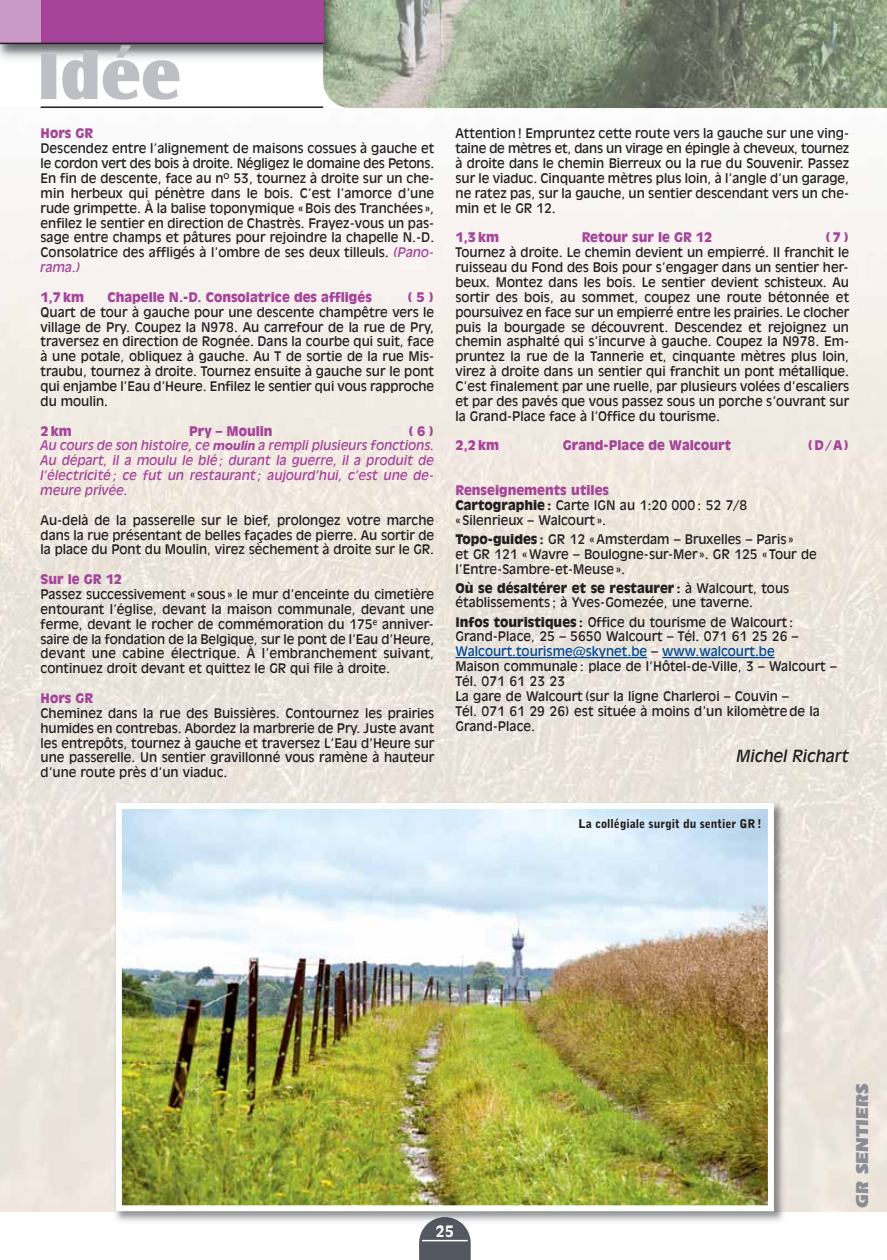
<style>
.page{position:relative;width:887px;height:1260px;background:#fff}
.page>*{position:absolute;margin:0;border:0;box-sizing:border-box;transform-origin:0 0}
.t1{font:67.5px "Castle T Ultr";color:#bdbfc4}
.t2{font:900 18px "Eras IT Cby BT";color:#8b8e95}
.t3{font:italic 16.5px "Incised 901 BT";color:#231f20}
.t4{font:700 15px "Incised 901 BT";color:#fff}
.t5{font:13.05px/14.9px "Incised 901 BT";color:#231f20;text-align:justify}
.t6{font:italic 13.05px/14.9px "Incised 901 BT";color:#a54499;text-align:justify}
.t7{font:900 13.05px "Incised 901 BT";color:#a54499}
.t8{font:900 12px "Bell Gothic BT";color:#231f20}
.s1{font-style:italic;color:#a54499}
.s2{font-weight:900;font-style:normal}
.s3{font-family:"Avant Garde IT Cby BT";font-weight:700}
.s4{font-weight:900;color:#a54499}
.s5{font-weight:900}
.s6{color:#004993}
</style>
<div class="page">
<img style="left:0;top:107px;width:886px;height:1104px">
<img style="left:323px;top:0;width:563px;height:108px">
<img style="left:0;top:44px;width:323px;height:15px">
<img style="left:323px;top:0;width:19px;height:63px">
<div style="left:0;top:0;width:323px;height:43px;background:#a54499"></div>
<div style="left:0;top:0;width:41px;height:43px;background:#ca9ac6"></div>
<hr style="left:0;top:43px;width:323px;height:1px;background:#231f20">
<hr style="left:41px;top:106px;width:282px;height:2px;background:#231f20">
<hr style="left:455px;top:657px;width:192px;height:1px;background:#004993">
<hr style="left:662px;top:657px;width:112px;height:1px;background:#004993">
<img style="left:110px;top:797px;width:678px;height:414px">
<svg style="left:419px;top:1216px;width:51px;height:43px;background:#70747b"></svg>
<img style="left:123px;top:809px;width:643px;height:395px">
<div style="left:116px;top:802px;width:657px;height:409px;border:6px solid #fff"></div>
<h1 class="t1" style="left:37px;top:48px;width:145px">Idée</h1>
<p class="t7" style="left:41px;top:127px;width:54px">Hors GR</p>
<p class="t5" style="left:41px;top:142px;width:395px">Descendez entre l’alignement de maisons cossues à gauche et le cordon vert des bois à droite. Négligez le domaine des Petons.<br>En fin de descente, face au nº 53, tournez à droite sur un che&shy;min herbeux qui pénètre dans le bois. C’est l’amorce d’une rude grimpette. À la balise toponymique « Bois des Tranchées », enfilez le sentier en direction de Chastrès. Frayez-vous un pas&shy;sage entre champs et pâtures pour rejoindre la chapelle N.-D.<br>Consolatrice des affligés à l’ombre de ses deux tilleuls. <span class="s1">(Pano&shy;rama.)</span></p>
<p class="t7" style="left:41px;top:291px;width:45px">1,7 km</p>
<p class="t7" style="left:107px;top:291px;width:266px">Chapelle N.-D. Consolatrice des affligés</p>
<p class="t7" style="left:407px;top:291px;width:29px">(5)</p>
<p class="t5" style="left:41px;top:305px;width:395px">Quart de tour à gauche pour une descente champêtre vers le village de Pry. Coupez la N978. Au carrefour de la rue de Pry, traversez en direction de Rognée. Dans la courbe qui suit, face à une potale, obliquez à gauche. Au T de sortie de la rue Mis&shy;traubu, tournez à droite. Tournez ensuite à gauche sur le pont qui enjambe l’Eau d’Heure. Enfilez le sentier qui vous rapproche du moulin.</p>
<p class="t7" style="left:41px;top:424px;width:33px">2 km</p>
<p class="t7" style="left:189px;top:424px;width:85px">Pry – Moulin</p>
<p class="t6" style="left:41px;top:424px;width:395px;text-indent:367px"><span class="s2">(6)<br></span>Au cours de son histoire, ce <span class="s3">moulin</span> a rempli plusieurs fonctions.<br>Au départ, il a moulu le blé ; durant la guerre, il a produit de l’électricité ; ce fut un restaurant ; aujourd’hui, c’est une de&shy;meure privée.</p>
<p class="t5" style="left:41px;top:513px;width:395px">Au-delà de la passerelle sur le bief, prolongez votre marche dans la rue présentant de belles façades de pierre. Au sortir de la place du Pont du Moulin, virez sèchement à droite sur le GR.</p>
<p class="t7" style="left:41px;top:573px;width:83px">Sur le GR 12</p>
<p class="t5" style="left:41px;top:587px;width:395px">Passez successivement « sous » le mur d’enceinte du cimetière entourant l’église, devant la maison communale, devant une ferme, devant le rocher de commémoration du 175<sup>e</sup> anniver&shy;saire de la fondation de la Belgique, sur le pont de l’Eau d’Heure, devant une cabine électrique. À l’embranchement suivant, continuez droit devant et quittez le GR qui file à droite.</p>
<p class="t7" style="left:41px;top:692px;width:54px">Hors GR</p>
<p class="t5" style="left:41px;top:706px;width:395px">Cheminez dans la rue des Buissières. Contournez les prairies humides en contrebas. Abordez la marbrerie de Pry. Juste avant les entrepôts, tournez à gauche et traversez L’Eau d’Heure sur une passerelle. Un sentier gravillonné vous ramène à hauteur d’une route près d’un viaduc.</p>
<p class="t5" style="left:455px;top:127px;width:395px">Attention ! Empruntez cette route vers la gauche sur une ving&shy;taine de mètres et, dans un virage en épingle à cheveux, tournez à droite dans le chemin Bierreux ou la rue du Souvenir. Passez sur le viaduc. Cinquante mètres plus loin, à l’angle d’un garage, ne ratez pas, sur la gauche, un sentier descendant vers un che&shy;min et le GR 12.</p>
<p class="t7" style="left:455px;top:231px;width:45px">1,3 km</p>
<p class="t7" style="left:581px;top:231px;width:132px">Retour sur le GR 12</p>
<p class="t7" style="left:824px;top:231px;width:26px">(7)</p>
<p class="t5" style="left:455px;top:246px;width:395px">Tournez à droite. Le chemin devient un empierré. Il franchit le ruisseau du Fond des Bois pour s’engager dans un sentier her&shy;beux. Montez dans les bois. Le sentier devient schisteux. Au sortir des bois, au sommet, coupez une route bétonnée et poursuivez en face sur un empierré entre les prairies. Le clocher puis la bourgade se découvrent. Descendez et rejoignez un chemin asphalté qui s’incurve à gauche. Coupez la N978. Em&shy;pruntez la rue de la Tannerie et, cinquante mètres plus loin, virez à droite dans un sentier qui franchit un pont métallique.<br>C’est finalement par une ruelle, par plusieurs volées d’escaliers et par des pavés que vous passez sous un porche s’ouvrant sur la Grand-Place face à l’Office du tourisme.</p>
<p class="t7" style="left:455px;top:439px;width:45px">2,2 km</p>
<p class="t7" style="left:562px;top:439px;width:170px">Grand-Place de Walcourt</p>
<p class="t7" style="left:807px;top:439px;width:43px">(D/A)</p>
<p class="t5" style="left:455px;top:483px;width:293px;text-align:left"><span class="s4">Renseignements utiles<br></span><span class="s5">Cartographie :</span> Carte IGN au 1:20 000 : 52 7/8 « Silenrieux – Walcourt ».</p>
<p class="t5" style="left:455px;top:532px;width:362px;text-align:left"><span class="s5">Topo-guides :</span> GR 12 « Amsterdam – Bruxelles – Paris »<br>et GR 121 « Wavre – Boulogne-sur-Mer ». GR 125 « Tour de l’Entre-Sambre-et-Meuse ».</p>
<p class="t5" style="left:455px;top:581px;width:335px"><span class="s5">Où se désaltérer et se restaurer :</span> à Walcourt, tous établissements ; à Yves-Gomezée, une taverne.</p>
<p class="t5" style="left:455px;top:615px;width:382px;text-align:left"><span class="s5">Infos touristiques :</span> Office du tourisme de Walcourt :<br>Grand-Place, 25 – 5650 Walcourt – Tél. 071 61 25 26 – <span class="s6">Walcourt.tourisme@skynet.be</span> – <span class="s6">www.walcourt.be<br></span>Maison communale : place de l’Hôtel-de-Ville, 3 – Walcourt – Tél. 071 61 23 23<br>La gare de Walcourt (sur la ligne Charleroi – Couvin –<br>Tél. 071 61 29 26) est située à moins d’un kilomètre de la Grand-Place.</p>
<p class="t3" style="left:736px;top:747px;width:114px">Michel Richart</p>
<p class="t8" style="left:578px;top:817px;width:185px">La collégiale surgit du sentier GR !</p>
<h2 class="t2" style="left:850px;top:1207px;width:125px;rotate:-90deg">GR SENTIERS</h2>
<p class="t4" style="left:435px;top:1223px;width:20px">25</p>
</div>
